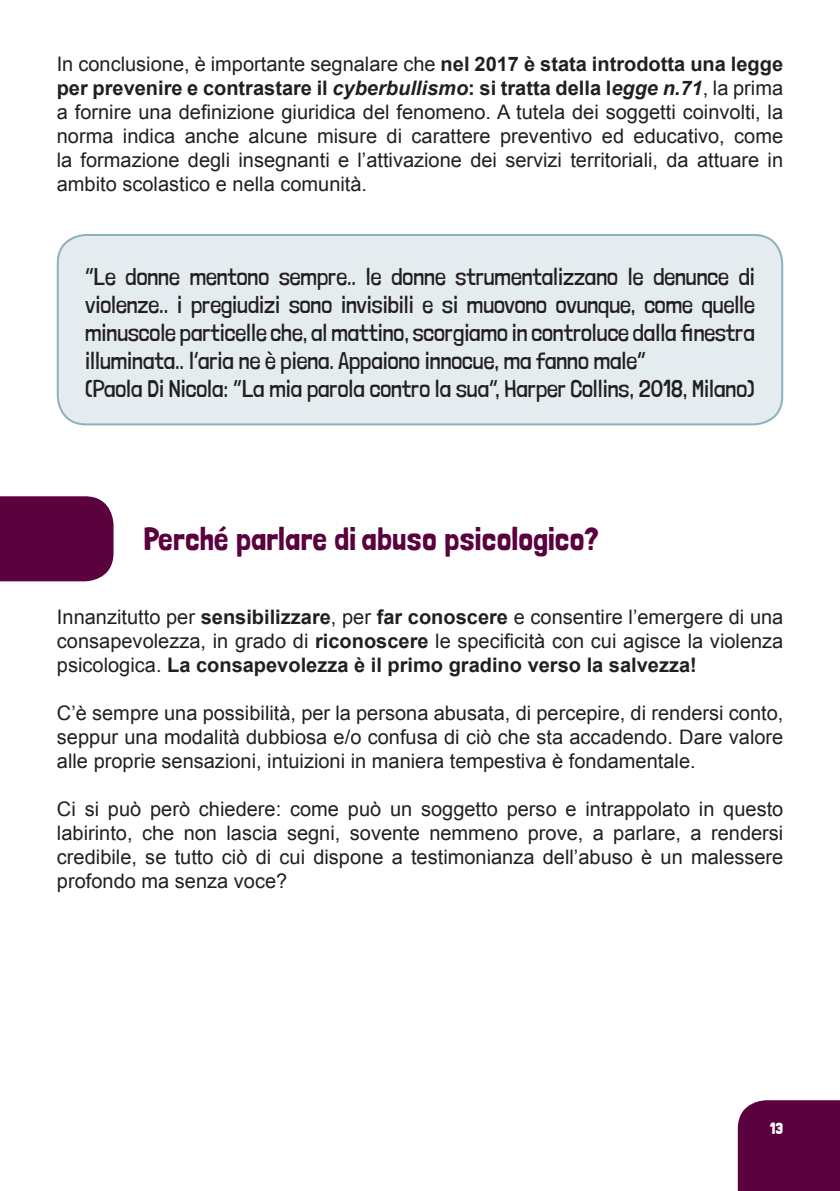
<style>
.page{position:relative;width:840px;height:1191px;background:#fff}
.page>*{position:absolute;margin:0;border:0;box-sizing:border-box;transform-origin:0 0}
.t1{font:32px "Londrina Solid";color:#5b013d}
.t2{font:300 24px/28px "Londrina Solid";color:#231f20}
.t3{font:20px/24px "Arial";color:#231f20;text-align:justify}
.t4{font:16px "Londrina Solid";color:#fff}
.s1{font-weight:700}
.s2{font-weight:700;font-style:italic}
</style>
<div class="page">
<div style="left:737px;top:1100px;width:102px;height:91px;background:#5b013d"></div>
<div style="left:58px;top:235px;width:723px;height:189px;background:#e5ecef;border-radius:28px"></div>
<div style="left:57px;top:234px;width:725px;height:191px;border:2px solid #8db0bd;border-radius:28px"></div>
<div style="left:0;top:496px;width:113px;height:85px;background:#5b013d"></div>
<p class="t3" style="left:57px;top:52px;width:727px">In conclusione, è importante segnalare che <span class="s1">nel 2017 è stata introdotta una legge per prevenire e contrastare il</span> <span class="s2">cyberbullismo</span><span class="s1">: si tratta della l</span><span class="s2">egge n.71</span>, la prima a fornire una definizione giuridica del fenomeno. A tutela dei soggetti coinvolti, la norma indica anche alcune misure di carattere preventivo ed educativo, come la formazione degli insegnanti e l’attivazione dei servizi territoriali, da attuare in ambito scolastico e nella comunità.</p>
<p class="t2" style="left:85px;top:262px;width:671px">“Le donne mentono sempre.. le donne strumentalizzano le denunce di violenze.. i pregiudizi sono invisibili e si muovono ovunque, come quelle minuscole particelle che, al mattino, scorgiamo in controluce dalla finestra illuminata.. l’aria ne è piena. Appaiono innocue, ma fanno male”<br>(Paola Di Nicola: “La mia parola contro la sua”, Harper Collins, 2018, Milano)</p>
<h1 class="t1" style="left:144px;top:520px;width:456px">Perché parlare di abuso psicologico?</h1>
<p class="t3" style="left:57px;top:605px;width:727px">Innanzitutto per <span class="s1">sensibilizzare</span>, per <span class="s1">far conoscere</span> e consentire l’emergere di una consapevolezza, in grado di <span class="s1">riconoscere</span> le specificità con cui agisce la violenza psicologica. <span class="s1">La consapevolezza è il primo gradino verso la salvezza!</span></p>
<p class="t3" style="left:57px;top:701px;width:727px">C’è sempre una possibilità, per la persona abusata, di percepire, di rendersi conto, seppur una modalità dubbiosa e/o confusa di ciò che sta accadendo. Dare valore alle proprie sensazioni, intuizioni in maniera tempestiva è fondamentale.</p>
<p class="t3" style="left:57px;top:797px;width:727px">Ci si può però chiedere: come può un soggetto perso e intrappolato in questo labirinto, che non lascia segni, sovente nemmeno prove, a parlare, a rendersi credibile, se tutto ciò di cui dispone a testimonianza dell’abuso è un malessere profondo ma senza voce?</p>
<p class="t4" style="left:769px;top:1119px;width:15px">13</p>
</div>
